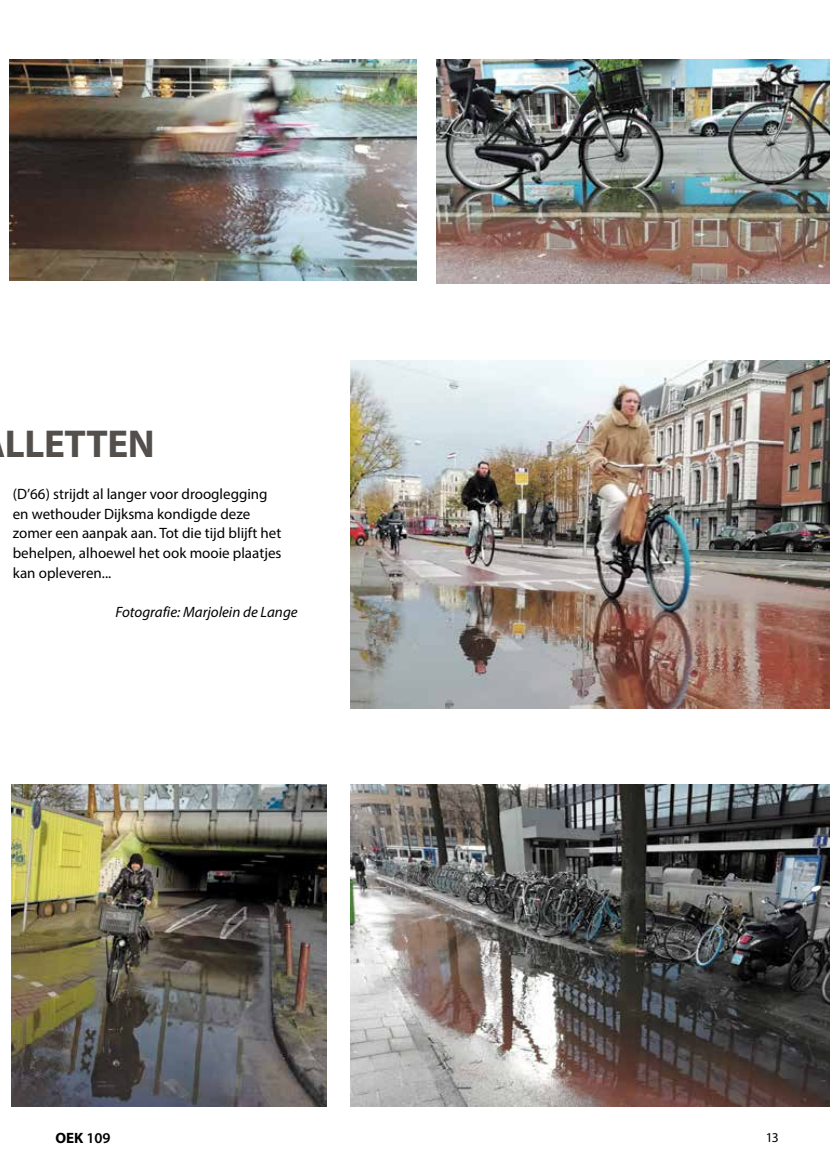
<style>
.page{position:relative;width:830px;height:1170px;background:#fff}
.page>*{position:absolute;margin:0;border:0;box-sizing:border-box;transform-origin:0 0}
.t1{font:700 39px "Myriad Pro";letter-spacing:-.01em;color:#534f4c}
.t2{font:15px/19.5px "Myriad Pro";color:#000}
.t3{font:italic 15px "Myriad Pro";color:#000}
.t4{font:700 15px "Myriad Pro";color:#000}
.t5{font:13.5px "Myriad Pro";color:#000}
.s1{font-weight:600}
</style>
<div class="page">
<img style="left:350px;top:360px;width:479px;height:348px">
<img style="left:11px;top:784px;width:315px;height:322px">
<img style="left:436px;top:60px;width:393px;height:223px">
<img style="left:10px;top:60px;width:406px;height:220px">
<img style="left:350px;top:784px;width:479px;height:322px">
<h1 class="t1" style="left:5px;top:418px;width:151px">LLETTEN</h1>
<p class="t2" style="left:13px;top:484px;width:270px">(D’66) strijdt al langer voor drooglegging en wethouder Dijksma kondigde deze zomer een aanpak aan. Tot die tijd blijft het behelpen, alhoewel het ook mooie plaatjes kan opleveren...</p>
<p class="t3" style="left:115px;top:602px;width:183px">Fotografie: Marjolein de Lange</p>
<p class="t4" style="left:55px;top:1127px;width:57px">OEK <span class="s1">109</span></p>
<p class="t5" style="left:765px;top:1128px;width:15px">13</p>
</div>
